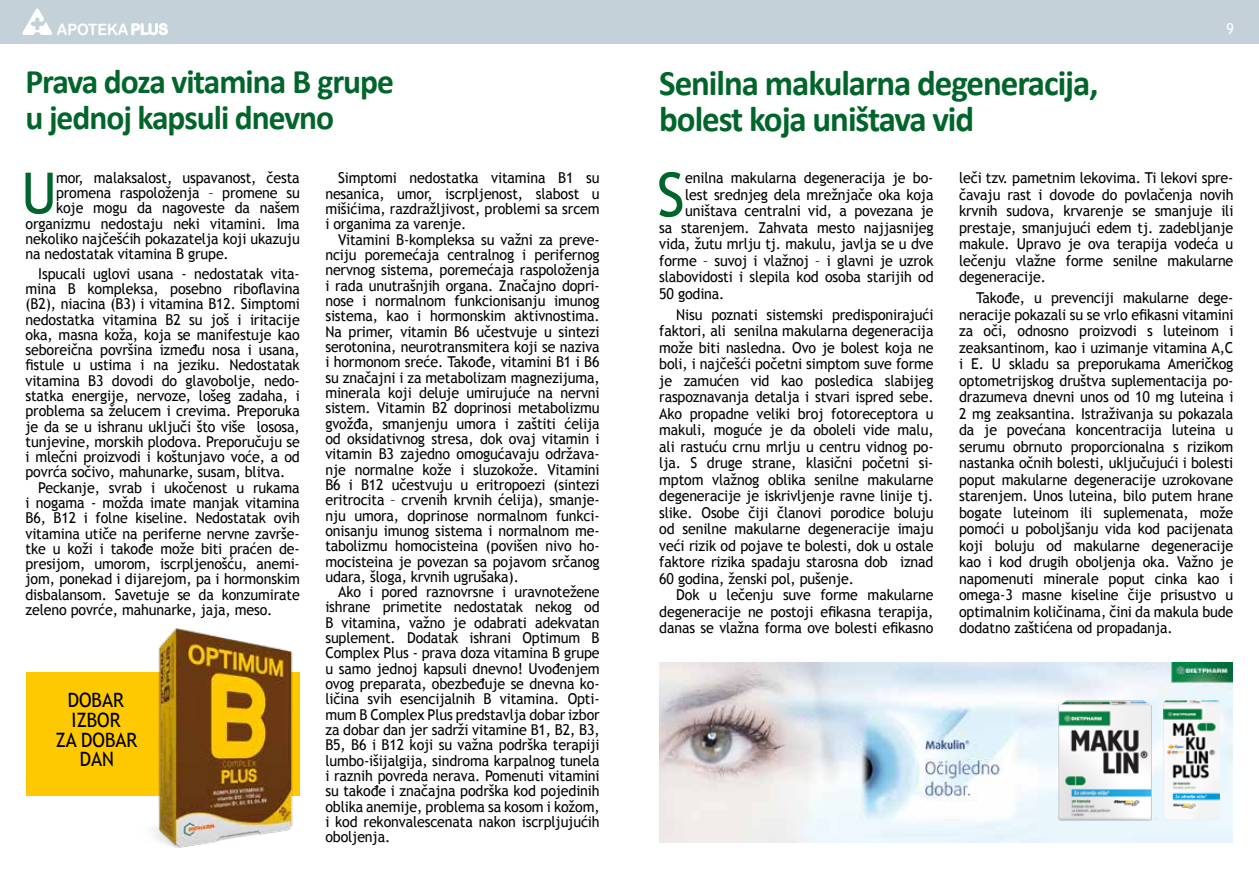
<style>
.page{position:relative;width:1259px;height:885px;background:#fff}
.page>*{position:absolute;margin:0;border:0;box-sizing:border-box;transform-origin:0 0}
.t1{font:61.05px "Trebuchet MS";color:#00652a;scale:.94 1}
.t2{font:56.85px "Trebuchet MS";color:#00652a;scale:.95 1}
.t3{font:700 36px/36px "Calibri";letter-spacing:-.03em;color:#00652a}
.t4{font:700 34.5px/36px "Calibri";letter-spacing:-.03em;color:#00652a}
.t5{font:19.8px/19.8px "Trebuchet MS";color:#000;text-align:center;scale:.95 1}
.t6{font:15.6px "Arial Rounded MT Bold";letter-spacing:-.01em;color:#fff;scale:.95 1}
.t7{font:15px/16.5px "Trebuchet MS";letter-spacing:-.01em;color:#000;text-align:justify;scale:.95 1}
.t8{font:15px "Trebuchet MS";color:#fff;scale:.95 1}
</style>
<div class="page">
<div style="left:0;top:0;width:629px;height:44px;background:#c5d1d9"></div>
<div style="left:629px;top:0;width:630px;height:44px;background:#c5d1d9"></div>
<svg style="left:22px;top:9px;width:30px;height:26px"></svg>
<svg style="left:131px;top:23px;width:37px;height:13px"></svg>
<div style="left:26px;top:672px;width:273px;height:124px;background:#fec900"></div>
<img style="left:659px;top:662px;width:573px;height:180px">
<img style="left:1164px;top:701px;width:55px;height:118px">
<img style="left:1048px;top:691px;width:110px;height:135px">
<img style="left:154px;top:628px;width:139px;height:220px">
<p class="t6" style="left:57px;top:20px;width:77px">APOTEKA</p>
<p class="t8" style="left:1226px;top:19px;width:9px">9</p>
<h3 class="t4" style="left:26px;top:62px;width:370px">Prava doza vitamina B grupe u jednoj kapsuli dnevno</h3>
<h3 class="t3" style="left:659px;top:64px;width:440px">Senilna makularna degeneracija, bolest koja uništava vid</h3>
<h1 class="t1" style="left:657px;top:159px;width:31px">S</h1>
<p class="t7" style="left:685px;top:170px;width:263px">enilna makularna degeneracija je bo-</p>
<h2 class="t2" style="left:22px;top:160px;width:38px">U</h2>
<p class="t7" style="left:56px;top:170px;width:258px">mor, malaksalost, uspavanost, česta</p>
<p class="t7" style="left:959px;top:170px;width:290px">leči tzv. pametnim lekovima. Ti lekovi spre&shy;čavaju rast i dovode do povlačenja novih krvnih sudova, krvarenje se smanjuje ili prestaje, smanjujući edem tj. zadebljanje makule. Upravo je ova terapija vodeća u lečenju vlažne forme senilne makularne degeneracije.</p>
<p class="t7" style="left:959px;top:290px;width:290px;text-indent:17px">Takođe, u prevenciji makularne dege&shy;neracije pokazali su se vrlo efikasni vitamini za oči, odnosno proizvodi s luteinom i zeaksantinom, kao i uzimanje vitamina A,C i E. U skladu sa preporukama Američkog optometrijskog društva suplementacija po&shy;drazumeva dnevni unos od 10 mg luteina i 2 mg zeaksantina. Istraživanja su pokazala da je povećana koncentracija luteina u serumu obrnuto proporcionalna s rizikom nastanka očnih bolesti, uključujući i bolesti poput makularne degeneracije uzrokovane starenjem. Unos luteina, bilo putem hrane bogate luteinom ili suplemenata, može pomoći u poboljšanju vida kod pacijenata koji boluju od makularne degeneracije kao i kod drugih oboljenja oka. Važno je napomenuti minerale poput cinka kao i omega-3 masne kiseline čije prisustvo u optimalnim količinama, čini da makula bude dodatno zaštićena od propadanja.</p>
<p class="t7" style="left:325px;top:171px;width:290px;line-height:15.3px;text-indent:13px">Simptomi nedostatka vitamina B1 su nesanica, umor, iscrpljenost, slabost u mišićima, razdražljivost, problemi sa srcem i organima za varenje.</p>
<p class="t7" style="left:325px;top:232px;width:290px;line-height:15.3px;text-indent:13px">Vitamini B-kompleksa su važni za preve&shy;nciju poremećaja centralnog i perifernog nervnog sistema, poremećaja raspoloženja i rada unutrašnjih organa. Značajno dopri&shy;nose i normalnom funkcionisanju imunog sistema, kao i hormonskim aktivnostima.<br>Na primer, vitamin B6 učestvuje u sintezi serotonina, neurotransmitera koji se naziva i hormonom sreće. Takođe, vitamini B1 i B6 su značajni i za metabolizam magnezijuma, minerala koji deluje umirujuće na nervni sistem. Vitamin B2 doprinosi metabolizmu gvožđa, smanjenju umora i zaštiti ćelija od oksidativnog stresa, dok ovaj vitamin i vitamin B3 zajedno omogućavaju održava&shy;nje normalne kože i sluzokože. Vitamini B6 i B12 učestvuju u eritropoezi (sintezi eritrocita – crvenih krvnih ćelija), smanje&shy;nju umora, doprinose normalnom funkci&shy;onisanju imunog sistema i normalnom me&shy;tabolizmu homocisteina (povišen nivo ho&shy;mocisteina je povezan sa pojavom srčanog udara, šloga, krvnih ugrušaka).</p>
<p class="t7" style="left:325px;top:584px;width:290px;line-height:15.3px;text-indent:13px">Ako i pored raznovrsne i uravnotežene ishrane primetite nedostatak nekog od B vitamina, važno je odabrati adekvatan suplement. Dodatak ishrani Optimum B Complex Plus - prava doza vitamina B grupe u samo jednoj kapsuli dnevno! Uvođenjem ovog preparata, obezbeđuje se dnevna ko&shy;ličina svih esencijalnih B vitamina. Opti&shy;mum B Complex Plus predstavlja dobar izbor za dobar dan jer sadrži vitamine B1, B2, B3, B5, B6 i B12 koji su važna podrška terapiji lumbo-išijalgija, sindroma karpalnog tunela i raznih povreda nerava. Pomenuti vitamini su takođe i značajna podrška kod pojedinih oblika anemije, problema sa kosom i kožom, i kod rekonvalescenata nakon iscrpljujućih oboljenja.</p>
<p class="t7" style="left:56px;top:185px;width:258px">promena raspoloženja – promene su</p>
<p class="t7" style="left:56px;top:200px;width:258px">koje mogu da nagoveste da našem</p>
<p class="t7" style="left:26px;top:215px;width:290px">organizmu nedostaju neki vitamini. Ima</p>
<p class="t7" style="left:26px;top:230px;width:290px">nekoliko najčešćih pokazatelja koji ukazuju</p>
<p class="t7" style="left:26px;top:246px;width:215px">na nedostatak vitamina B grupe.</p>
<p class="t7" style="left:38px;top:265px;width:277px">Ispucali uglovi usana - nedostatak vita-</p>
<p class="t7" style="left:26px;top:281px;width:290px">mina B kompleksa, posebno riboflavina</p>
<p class="t7" style="left:26px;top:296px;width:290px">(B2), niacina (B3) i vitamina B12. Simptomi</p>
<p class="t7" style="left:26px;top:311px;width:290px">nedostatka vitamina B2 su još i iritacije</p>
<p class="t7" style="left:26px;top:326px;width:290px">oka, masna koža, koja se manifestuje kao</p>
<p class="t7" style="left:26px;top:342px;width:290px">seboreična površina između nosa i usana,</p>
<p class="t7" style="left:26px;top:357px;width:290px">fistule u ustima i na jeziku. Nedostatak</p>
<p class="t7" style="left:26px;top:372px;width:290px">vitamina B3 dovodi do glavobolje, nedo-</p>
<p class="t7" style="left:26px;top:387px;width:290px">statka energije, nervoze, lošeg zadaha, i</p>
<p class="t7" style="left:26px;top:403px;width:290px">problema sa želucem i crevima. Preporuka</p>
<p class="t7" style="left:26px;top:418px;width:290px">je da se u ishranu uključi što više lososa,</p>
<p class="t7" style="left:26px;top:433px;width:290px">tunjevine, morskih plodova. Preporučuju se</p>
<p class="t7" style="left:26px;top:448px;width:290px">i mlečni proizvodi i koštunjavo voće, a od</p>
<p class="t7" style="left:26px;top:464px;width:275px">povrća sočivo, mahunarke, susam, blitva.</p>
<p class="t7" style="left:38px;top:479px;width:277px">Peckanje, svrab i ukočenost u rukama</p>
<p class="t7" style="left:26px;top:494px;width:290px">i nogama - možda imate manjak vitamina</p>
<p class="t7" style="left:26px;top:510px;width:290px">B6, B12 i folne kiseline. Nedostatak ovih</p>
<p class="t7" style="left:26px;top:525px;width:290px">vitamina utiče na periferne nervne završe-</p>
<p class="t7" style="left:26px;top:540px;width:290px">tke u koži i takođe može biti praćen de-</p>
<p class="t7" style="left:26px;top:555px;width:290px">presijom, umorom, iscrpljenošću, anemi-</p>
<p class="t7" style="left:26px;top:571px;width:290px">jom, ponekad i dijarejom, pa i hormonskim</p>
<p class="t7" style="left:26px;top:586px;width:290px">disbalansom. Savetuje se da konzumirate</p>
<p class="t7" style="left:26px;top:601px;width:261px">zeleno povrće, mahunarke, jaja, meso.</p>
<p class="t7" style="left:685px;top:186px;width:263px">lest srednjeg dela mrežnjače oka koja</p>
<p class="t7" style="left:685px;top:203px;width:263px">uništava centralni vid, a povezana je</p>
<p class="t7" style="left:659px;top:219px;width:290px">sa starenjem. Zahvata mesto najjasnijeg</p>
<p class="t7" style="left:659px;top:236px;width:290px">vida, žutu mrlju tj. makulu, javlja se u dve</p>
<p class="t7" style="left:659px;top:252px;width:290px">forme – suvoj i vlažnoj – i glavni je uzrok</p>
<p class="t7" style="left:659px;top:269px;width:290px">slabovidosti i slepila kod osoba starijih od</p>
<p class="t7" style="left:659px;top:285px;width:70px">50 godina.</p>
<p class="t7" style="left:659px;top:306px;width:290px;text-indent:17px">Nisu poznati sistemski predisponirajući faktori, ali senilna makularna degeneracija može biti nasledna. Ovo je bolest koja ne boli, i najčešći početni simptom suve forme je zamućen vid kao posledica slabijeg raspoznavanja detalja i stvari ispred sebe.<br>Ako propadne veliki broj fotoreceptora u makuli, moguće je da oboleli vide malu, ali rastuću crnu mrlju u centru vidnog po&shy;lja. S druge strane, klasični početni si&shy;mptom vlažnog oblika senilne makularne degeneracije je iskrivljenje ravne linije tj. slike. Osobe čiji članovi porodice boluju od senilne makularne degeneracije imaju veći rizik od pojave te bolesti, dok u ostale faktore rizika spadaju starosna dob iznad 60 godina, ženski pol, pušenje.</p>
<p class="t7" style="left:659px;top:587px;width:290px;text-indent:17px">Dok u lečenju suve forme makularne degeneracije ne postoji efikasna terapija, danas se vlažna forma ove bolesti efikasno</p>
<h3 class="t5" style="left:56px;top:690px;width:87px">DOBAR<br>IZBOR<br>ZA DOBAR<br>DAN</h3>
</div>
